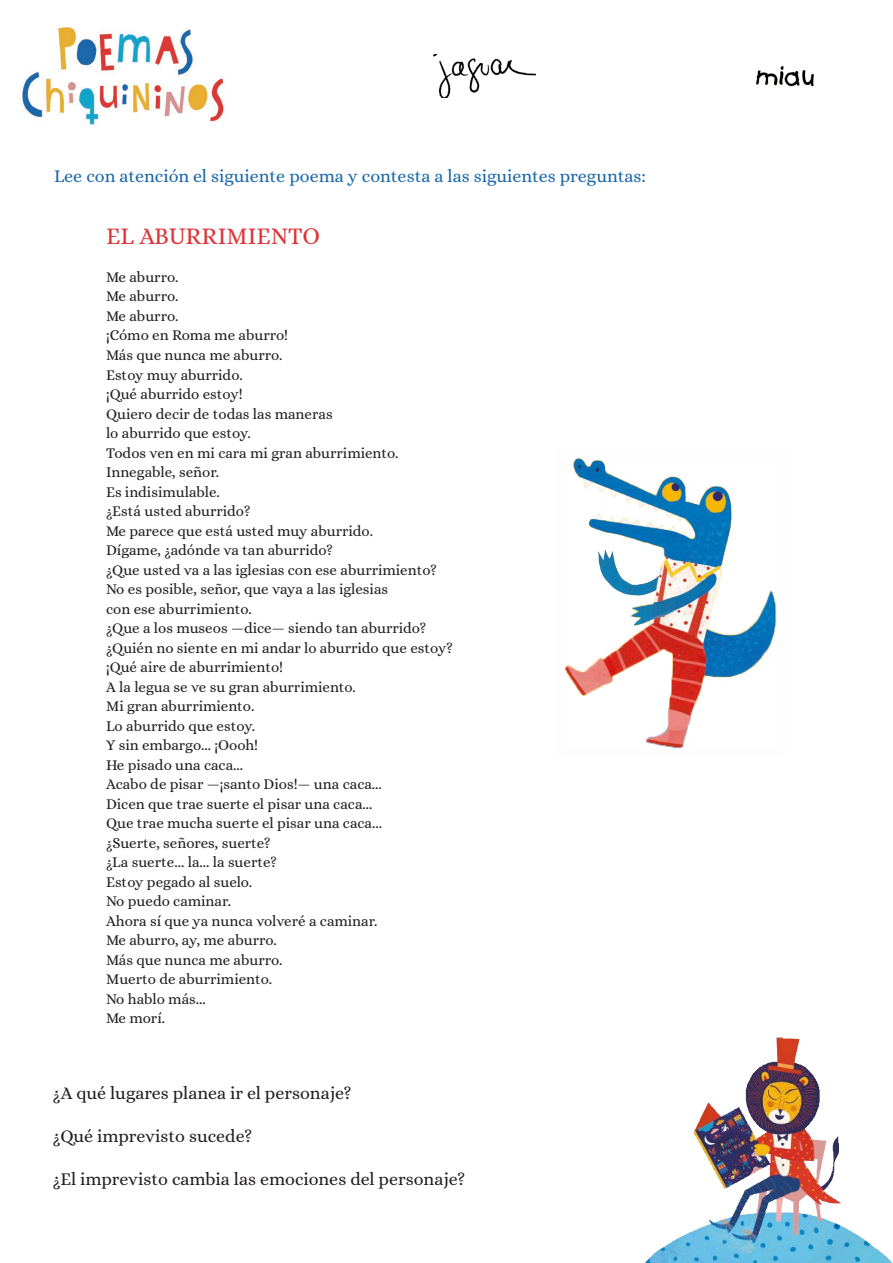
<style>
.page{position:relative;width:893px;height:1263px;background:#fff}
.page>*{position:absolute;margin:0;border:0;box-sizing:border-box;transform-origin:0 0}
.t1{font:24px "Alice";color:#de3539}
.t2{font:18px "Alice";color:#231f20}
.t3{font:18px "Alice";color:#1a67aa}
.t4{font:15px "Alice";color:#231f20}
</style>
<div class="page">
<img style="left:22px;top:27px;width:202px;height:98px">
<img style="left:644px;top:1037px;width:249px;height:226px">
<img style="left:433px;top:55px;width:102px;height:42px">
<img style="left:756px;top:66px;width:58px;height:21px">
<img style="left:564px;top:457px;width:213px;height:292px">
<p class="t3" style="left:54px;top:166px;width:593px">Lee con atención el siguiente poema y contesta a las siguientes preguntas:</p>
<p class="t1" style="left:106px;top:224px;width:216px">EL ABURRIMIENTO</p>
<p class="t4" style="left:106px;top:269px;width:74px">Me aburro.</p>
<p class="t4" style="left:106px;top:288px;width:74px">Me aburro.</p>
<p class="t4" style="left:106px;top:308px;width:74px">Me aburro.</p>
<p class="t4" style="left:106px;top:327px;width:184px">¡Cómo en Roma me aburro!</p>
<p class="t4" style="left:106px;top:347px;width:178px">Más que nunca me aburro.</p>
<p class="t4" style="left:106px;top:366px;width:138px">Estoy muy aburrido.</p>
<p class="t4" style="left:106px;top:386px;width:138px">¡Qué aburrido estoy!</p>
<p class="t4" style="left:106px;top:405px;width:228px">Quiero decir de todas las maneras</p>
<p class="t4" style="left:106px;top:425px;width:146px">lo aburrido que estoy.</p>
<p class="t4" style="left:106px;top:444px;width:294px">Todos ven en mi cara mi gran aburrimiento.</p>
<p class="t4" style="left:106px;top:464px;width:115px">Innegable, señor.</p>
<p class="t4" style="left:106px;top:483px;width:115px">Es indisimulable.</p>
<p class="t4" style="left:106px;top:503px;width:146px">¿Está usted aburrido?</p>
<p class="t4" style="left:106px;top:522px;width:268px">Me parece que está usted muy aburrido.</p>
<p class="t4" style="left:106px;top:542px;width:228px">Dígame, ¿adónde va tan aburrido?</p>
<p class="t4" style="left:106px;top:561px;width:332px">¿Que usted va a las iglesias con ese aburrimiento?</p>
<p class="t4" style="left:106px;top:581px;width:284px">No es posible, señor, que vaya a las iglesias</p>
<p class="t4" style="left:106px;top:600px;width:147px">con ese aburrimiento.</p>
<p class="t4" style="left:106px;top:620px;width:322px">¿Que a los museos —dice— siendo tan aburrido?</p>
<p class="t4" style="left:106px;top:639px;width:348px">¿Quién no siente en mi andar lo aburrido que estoy?</p>
<p class="t4" style="left:106px;top:659px;width:179px">¡Qué aire de aburrimiento!</p>
<p class="t4" style="left:106px;top:678px;width:251px">A la legua se ve su gran aburrimiento.</p>
<p class="t4" style="left:106px;top:698px;width:150px">Mi gran aburrimiento.</p>
<p class="t4" style="left:106px;top:717px;width:151px">Lo aburrido que estoy.</p>
<p class="t4" style="left:106px;top:737px;width:154px">Y sin embargo... ¡Oooh!</p>
<p class="t4" style="left:106px;top:756px;width:139px">He pisado una caca...</p>
<p class="t4" style="left:106px;top:776px;width:277px">Acabo de pisar —¡santo Dios!— una caca...</p>
<p class="t4" style="left:106px;top:795px;width:268px">Dicen que trae suerte el pisar una caca...</p>
<p class="t4" style="left:106px;top:815px;width:277px">Que trae mucha suerte el pisar una caca...</p>
<p class="t4" style="left:106px;top:834px;width:166px">¿Suerte, señores, suerte?</p>
<p class="t4" style="left:106px;top:854px;width:172px">¿La suerte... la... la suerte?</p>
<p class="t4" style="left:106px;top:873px;width:148px">Estoy pegado al suelo.</p>
<p class="t4" style="left:106px;top:893px;width:126px">No puedo caminar.</p>
<p class="t4" style="left:106px;top:912px;width:273px">Ahora sí que ya nunca volveré a caminar.</p>
<p class="t4" style="left:106px;top:932px;width:172px">Me aburro, ay, me aburro.</p>
<p class="t4" style="left:106px;top:951px;width:178px">Más que nunca me aburro.</p>
<p class="t4" style="left:106px;top:971px;width:168px">Muerto de aburrimiento.</p>
<p class="t4" style="left:106px;top:990px;width:101px">No hablo más...</p>
<p class="t4" style="left:106px;top:1010px;width:61px">Me morí.</p>
<p class="t2" style="left:53px;top:1083px;width:300px">¿A qué lugares planea ir el personaje?</p>
<p class="t2" style="left:53px;top:1126px;width:201px">¿Qué imprevisto sucede?</p>
<p class="t2" style="left:53px;top:1169px;width:414px">¿El imprevisto cambia las emociones del personaje?</p>
</div>
